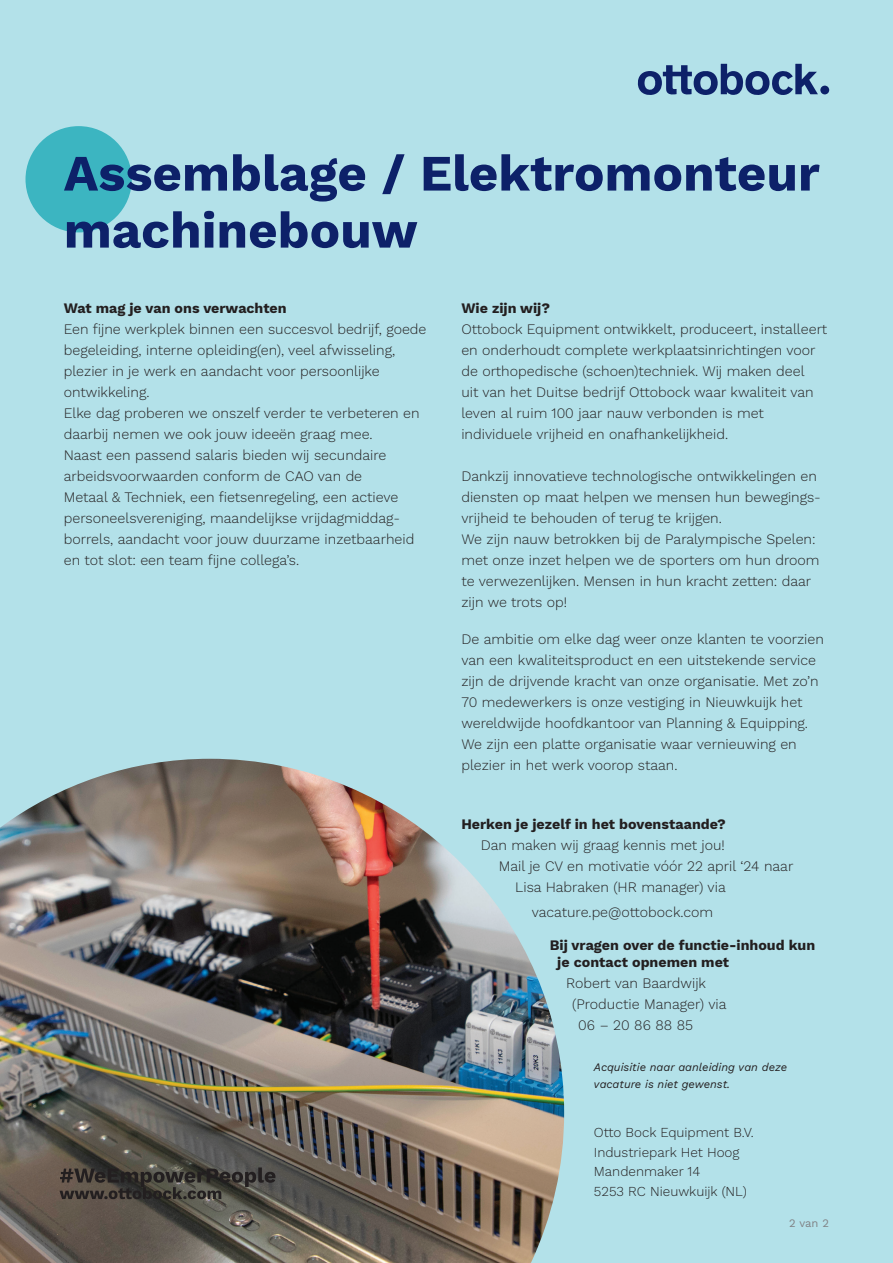
<style>
.page{position:relative;width:893px;height:1263px;background:#b3e1e9}
.page>*{position:absolute;margin:0;border:0;box-sizing:border-box;transform-origin:0 0}
.t1{font:700 51px/57px "Work Sans";color:#0d2169}
.t2{font:300 14.25px/21px "Work Sans";color:#231f20}
.t3{font:700 14.25px/16.5px "Work Sans";color:#231f20}
.t4{font:300 13.5px/19.5px "Work Sans";color:#231f20}
.t5{font:italic 11.25px/16.5px "Work Sans";color:#231f20}
.t6{font:11.25px "Work Sans";color:#808285}
</style>
<div class="page">
<img style="left:0;top:759px;width:564px;height:504px">
<svg style="left:60px;top:1167px;width:215px;height:32px;background:#433f3a"></svg>
<div style="left:26px;top:126px;width:106px;height:106px;background:#3cb5c1;border-radius:50%"></div>
<div style="left:820px;top:86px;width:9px;height:8px;background:#0d2169;border-radius:50%"></div>
<svg style="left:638px;top:64px;width:180px;height:31px"></svg>
<h1 class="t1" style="left:64px;top:143px;width:758px">Assemblage / Elektromonteur machinebouw</h1>
<p class="t3" style="left:64px;top:299px;width:224px">Wat mag je van ons verwachten</p>
<p class="t2" style="left:64px;top:318px;width:364px">Een fijne werkplek binnen een succesvol bedrijf, goede begeleiding, interne opleiding(en), veel afwisseling, plezier in je werk en aandacht voor persoonlijke ontwikkeling.<br>Elke dag proberen we onszelf verder te verbeteren en daarbij nemen we ook jouw ideeën graag mee.<br>Naast een passend salaris bieden wij secundaire arbeidsvoorwaarden conform de CAO van de<br>Metaal &amp; Techniek, een fietsenregeling, een actieve personeelsvereniging, maandelijkse vrijdagmiddag&shy;borrels, aandacht voor jouw duurzame inzetbaarheid en tot slot: een team fijne collega’s.</p>
<p class="t3" style="left:461px;top:299px;width:90px">Wie zijn wij?</p>
<p class="t2" style="left:461px;top:318px;width:367px">Ottobock Equipment ontwikkelt, produceert, installeert en onderhoudt complete werkplaatsinrichtingen voor de orthopedische (schoen)techniek. Wij maken deel<br>uit van het Duitse bedrijf Ottobock waar kwaliteit van leven al ruim 100 jaar nauw verbonden is met individuele vrijheid en onafhankelijkheid.</p>
<p class="t2" style="left:461px;top:465px;width:361px">Dankzij innovatieve technologische ontwikkelingen en diensten op maat helpen we mensen hun bewegings&shy;vrijheid te behouden of terug te krijgen.<br>We zijn nauw betrokken bij de Paralympische Spelen: met onze inzet helpen we de sporters om hun droom te verwezenlijken. Mensen in hun kracht zetten: daar zijn we trots op!</p>
<p class="t2" style="left:461px;top:628px;width:364px">De ambitie om elke dag weer onze klanten te voorzien van een kwaliteitsproduct en een uitstekende service zijn de drijvende kracht van onze organisatie. Met zo’n 70 medewerkers is onze vestiging in Nieuwkuijk het wereldwijde hoofdkantoor van Planning &amp; Equipping.<br>We zijn een platte organisatie waar vernieuwing en plezier in het werk voorop staan.</p>
<p class="t3" style="left:461px;top:815px;width:266px">Herken je jezelf in het bovenstaande?</p>
<p class="t2" style="left:481px;top:834px;width:246px">Dan maken wij graag kennis met jou!</p>
<p class="t2" style="left:499px;top:855px;width:296px">Mail je CV en motivatie vóór 22 april ‘24 naar</p>
<p class="t2" style="left:515px;top:876px;width:212px">Lisa Habraken (HR manager) via</p>
<p class="t2" style="left:532px;top:901px;width:183px">vacature.pe@ottobock.com</p>
<p class="t3" style="left:557px;top:936px;width:259px;text-indent:-7px">Bij vragen over de functie-inhoud kun je contact opnemen met</p>
<p class="t2" style="left:566px;top:972px;width:141px">Robert van Baardwijk</p>
<p class="t2" style="left:572px;top:993px;width:156px">(Productie Manager) via</p>
<p class="t2" style="left:578px;top:1014px;width:116px">06 – 20 86 88 85</p>
<p class="t5" style="left:594px;top:1059px;width:195px">Acquisitie naar aanleiding van deze vacature is niet gewenst.</p>
<p class="t4" style="left:594px;top:1122px;width:161px">Otto Bock Equipment B.V.<br>Industriepark Het Hoog<br>Mandenmaker 14<br>5253 RC Nieuwkuijk (NL)</p>
<p class="t6" style="left:789px;top:1214px;width:41px">2 van 2</p>
</div>
